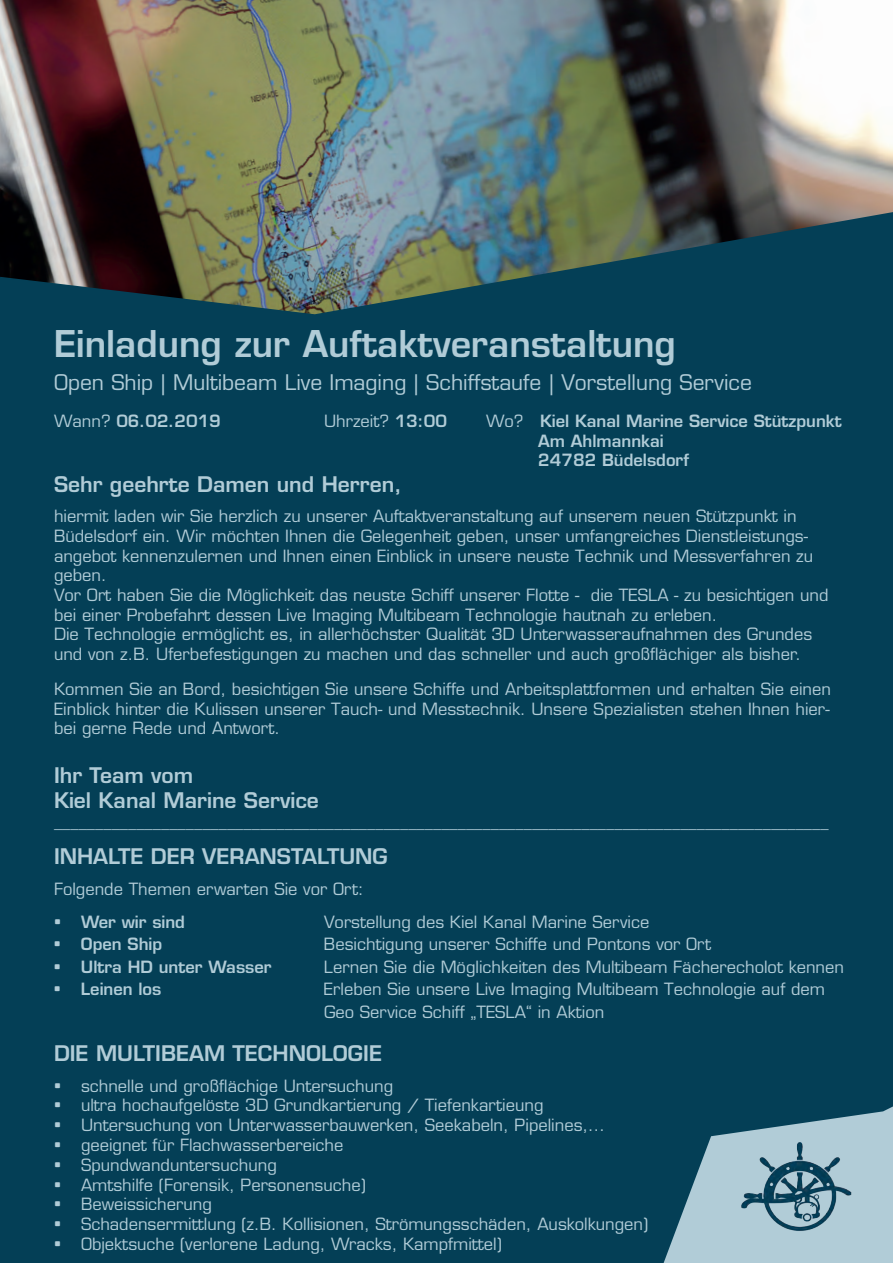
<style>
.page{position:relative;width:893px;height:1263px;background:#fff}
.page>*{position:absolute;margin:0;border:0;box-sizing:border-box;transform-origin:0 0}
.t1{font:600 36px "Eurostile LT Std";color:#b1ccd7}
.t2{font:600 21px/25.2px "Eurostile LT Std";color:#b1ccd7}
.t3{font:21px "Eurostile LT Std";color:#b1ccd7}
.t4{font:16.5px/19.6px "Eurostile LT Std";color:#b1ccd7}
.t5{font:600 16.5px/19.8px "Eurostile LT Std";color:#b1ccd7}
.s1{font-weight:400}
.s2{font-weight:600}
.s3{font-family:"Agency FB";font-weight:400}
.s4{font-family:"Agency FB"}
</style>
<div class="page">
<img style="left:1px;top:0;width:892px;height:212px">
<img style="left:0;top:212px;width:893px;height:106px">
<div style="left:0;top:318px;width:893px;height:945px;background:#043f56"></div>
<svg style="left:664px;top:1106px;width:229px;height:157px"></svg>
<img style="left:740px;top:1138px;width:115px;height:98px">
<h1 class="t1" style="left:54px;top:322px;width:623px">Einladung zur Auftaktveranstaltung</h1>
<p class="t3" style="left:54px;top:370px;width:699px">Open Ship | Multibeam Live Imaging | Schiffstaufe | Vorstellung Service</p>
<p class="t5" style="left:54px;top:411px;width:168px"><span class="s1">Wann?</span> 06.02.2019</p>
<p class="t4" style="left:324px;top:411px;width:124px">Uhrzeit? <span class="s2">13:00</span></p>
<p class="t5" style="left:538px;top:411px;width:305px;text-indent:-52px"><span class="s1">Wo?</span> Kiel Kanal Marine Service Stützpunkt<br>Am Ahlmannkai<br>24782 Büdelsdorf</p>
<p class="t2" style="left:54px;top:471px;width:349px">Sehr geehrte Damen und Herren,</p>
<p class="t4" style="left:54px;top:506px;width:776px">hiermit laden wir Sie herzlich zu unserer Auftaktveranstaltung auf unserem neuen Stützpunkt in Büdelsdorf ein. Wir möchten Ihnen die Gelegenheit geben, unser umfangreiches Dienstleistungs&shy;angebot kennenzulernen und Ihnen einen Einblick in unsere neuste Technik und Messverfahren zu geben.<br>Vor Ort haben Sie die Möglichkeit das neuste Schiff unserer Flotte - die TESLA - zu besichtigen und bei einer Probefahrt dessen Live Imaging Multibeam Technologie hautnah zu erleben.<br>Die Technologie ermöglicht es, in allerhöchster Qualität 3D Unterwasseraufnahmen des Grundes und von z.B. Uferbefestigungen zu machen und das schneller und auch großflächiger als bisher.</p>
<p class="t4" style="left:54px;top:679px;width:778px;text-align:justify">Kommen Sie an Bord, besichtigen Sie unsere Schiffe und Arbeitsplattformen und erhalten Sie einen Einblick hinter die Kulissen unserer Tauch- und Messtechnik. Unsere Spezialisten stehen Ihnen hier&shy;bei gerne Rede und Antwort.</p>
<p class="t2" style="left:54px;top:762px;width:266px">Ihr Team vom<br>Kiel Kanal Marine Service</p>
<p class="t4" style="left:54px;top:812px;width:776px">______________________________________________________________________________________________</p>
<p class="t2" style="left:54px;top:843px;width:335px">INHALTE DER VERANSTALTUNG</p>
<p class="t4" style="left:54px;top:879px;width:311px">Folgende Themen erwarten Sie vor Ort:</p>
<p class="t5" style="left:54px;top:912px;width:133px"><span class="s3">•</span> Wer wir sind</p>
<p class="t4" style="left:324px;top:912px;width:327px">Vorstellung des Kiel Kanal Marine Service</p>
<p class="t5" style="left:54px;top:934px;width:110px"><span class="s3">•</span> Open Ship</p>
<p class="t4" style="left:324px;top:934px;width:389px">Besichtigung unserer Schiffe und Pontons vor Ort</p>
<p class="t5" style="left:54px;top:957px;width:219px"><span class="s3">•</span> Ultra HD unter Wasser</p>
<p class="t4" style="left:324px;top:957px;width:522px">Lernen Sie die Möglichkeiten des Multibeam Fächerecholot kennen</p>
<p class="t5" style="left:54px;top:979px;width:109px"><span class="s3">•</span> Leinen los</p>
<p class="t4" style="left:324px;top:978px;width:502px;line-height:22.5px">Erleben Sie unsere Live Imaging Multibeam Technologie auf dem<br>Geo Service Schiff „TESLA“ in Aktion</p>
<p class="t2" style="left:54px;top:1041px;width:329px">DIE MULTIBEAM TECHNOLOGIE</p>
<p class="t4" style="left:54px;top:1076px;width:341px"><span class="s4">•</span> schnelle und großflächige Untersuchung</p>
<p class="t4" style="left:54px;top:1096px;width:491px"><span class="s4">•</span> ultra hochaufgelöste 3D Grundkartierung / Tiefenkartieung</p>
<p class="t4" style="left:54px;top:1115px;width:553px"><span class="s4">•</span> Untersuchung von Unterwasserbauwerken, Seekabeln, Pipelines,...</p>
<p class="t4" style="left:54px;top:1135px;width:291px"><span class="s4">•</span> geeignet für Flachwasserbereiche</p>
<p class="t4" style="left:54px;top:1155px;width:224px"><span class="s4">•</span> Spundwanduntersuchung</p>
<p class="t4" style="left:54px;top:1175px;width:313px"><span class="s4">•</span> Amtshilfe (Forensik, Personensuche)</p>
<p class="t4" style="left:54px;top:1194px;width:159px"><span class="s4">•</span> Beweissicherung</p>
<p class="t4" style="left:54px;top:1214px;width:596px"><span class="s4">•</span> Schadensermittlung (z.B. Kollisionen, Strömungsschäden, Auskolkungen)</p>
<p class="t4" style="left:54px;top:1234px;width:449px"><span class="s4">•</span> Objektsuche (verlorene Ladung, Wracks, Kampfmittel)</p>
</div>
